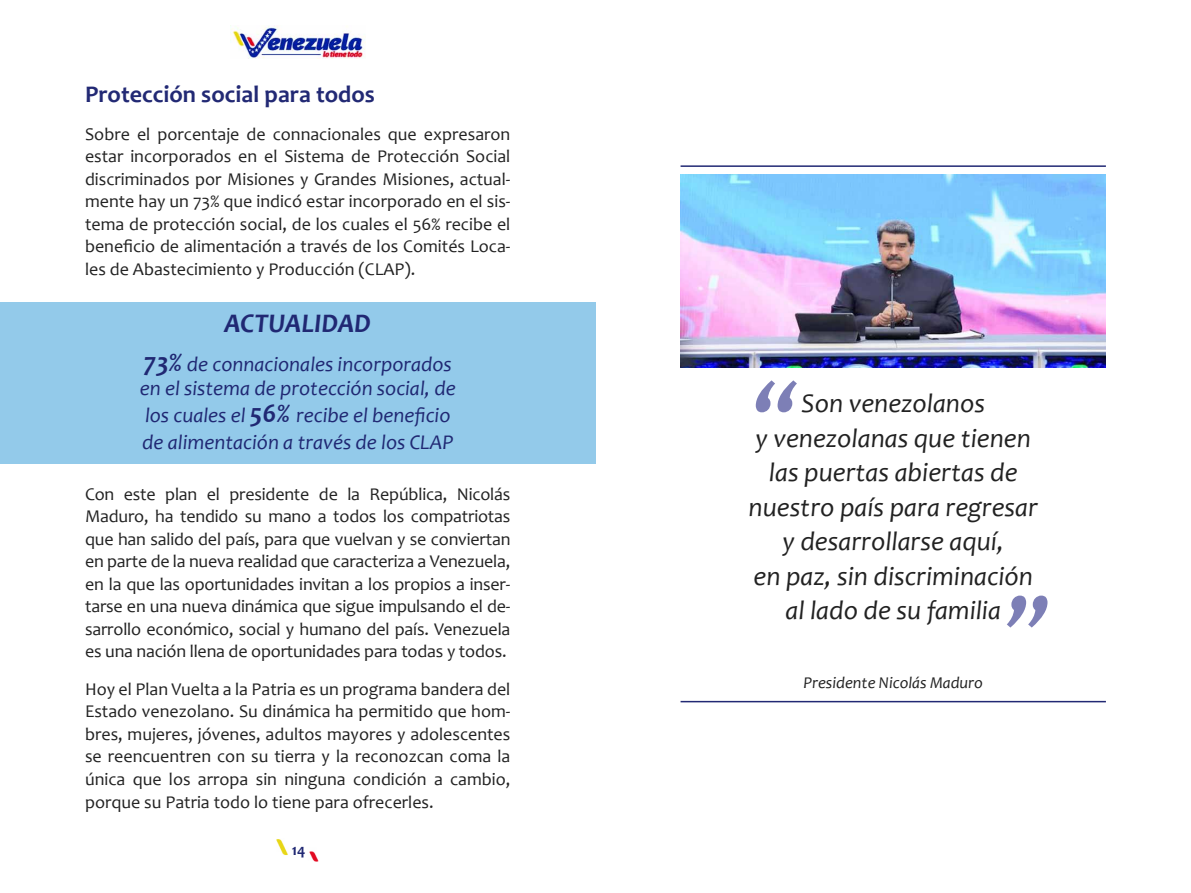
<style>
.page{position:relative;width:1191px;height:893px;background:#fff}
.page>*{position:absolute;margin:0;border:0;box-sizing:border-box;transform-origin:0 0}
.t1{font:italic 700 90px "Candara";color:#7d7fb6}
.t2{font:italic 27px/34.5px "Candara";color:#222;text-align:center}
.t3{font:italic 700 27px "Candara";color:#202873}
.t4{font:700 24px "Candara";color:#222974}
.t5{font:italic 21px/24px "Candara";color:#202873}
.t6{font:18px/22.5px "Candara";color:#222;text-align:justify}
.t7{font:italic 16.5px "Candara";color:#222}
.t8{font:700 15.75px "Candara";color:#202873}
.s1{font-weight:700;font-size:27px}
</style>
<div class="page">
<img style="left:277px;top:839px;width:41px;height:23px">
<img style="left:230px;top:26px;width:135px;height:33px">
<div style="left:0;top:302px;width:595px;height:161px;background:#93caea"></div>
<img style="left:680px;top:174px;width:425px;height:194px">
<hr style="left:680px;top:701px;width:426px;height:1px;background:#222974">
<hr style="left:680px;top:165px;width:426px;height:2px;background:#222974">
<h3 class="t4" style="left:85px;top:80px;width:291px">Protección social para todos</h3>
<p class="t6" style="left:85px;top:123px;width:427px">Sobre el porcentaje de connacionales que expresaron estar incorporados en el Sistema de Protección Social discriminados por Misiones y Grandes Misiones, actual&shy;mente hay un 73% que indicó estar incorporado en el sis&shy;tema de protección social, de los cuales el 56% recibe el beneficio de alimentación a través de los Comités Loca&shy;les de Abastecimiento y Producción (CLAP).</p>
<h2 class="t3" style="left:225px;top:306px;width:148px">ACTUALIDAD</h2>
<p class="t5" style="left:140px;top:352px;width:317px"><span class="s1">73%</span> de connacionales incorporados en el sistema de protección social, de</p>
<p class="t5" style="left:142px;top:402px;width:312px;line-height:27px">los cuales el <span class="s1">56%</span> recibe el beneficio de alimentación a través de los CLAP</p>
<h2 class="t2" style="left:748px;top:386px;width:291px">Son venezolanos<br>y venezolanas que tienen las puertas abiertas de nuestro país para regresar y desarrollarse aquí,<br>en paz, sin discriminación al lado de su familia</h2>
<h1 class="t1" style="left:753px;top:358px;width:47px">“</h1>
<p class="t6" style="left:85px;top:483px;width:427px">Con este plan el presidente de la República, Nicolás Maduro, ha tendido su mano a todos los compatriotas que han salido del país, para que vuelvan y se conviertan en parte de la nueva realidad que caracteriza a Venezuela, en la que las oportunidades invitan a los propios a inser&shy;tarse en una nueva dinámica que sigue impulsando el de&shy;sarrollo económico, social y humano del país. Venezuela es una nación llena de oportunidades para todas y todos.</p>
<p class="t6" style="left:85px;top:678px;width:427px">Hoy el Plan Vuelta a la Patria es un programa bandera del Estado venezolano. Su dinámica ha permitido que hom&shy;bres, mujeres, jóvenes, adultos mayores y adolescentes se reencuentren con su tierra y la reconozcan coma la única que los arropa sin ninguna condición a cambio, porque su Patria todo lo tiene para ofrecerles.</p>
<h1 class="t1" style="left:1004px;top:573px;width:47px">”</h1>
<p class="t7" style="left:803px;top:673px;width:181px">Presidente Nicolás Maduro</p>
<p class="t8" style="left:292px;top:840px;width:15px">14</p>
</div>
